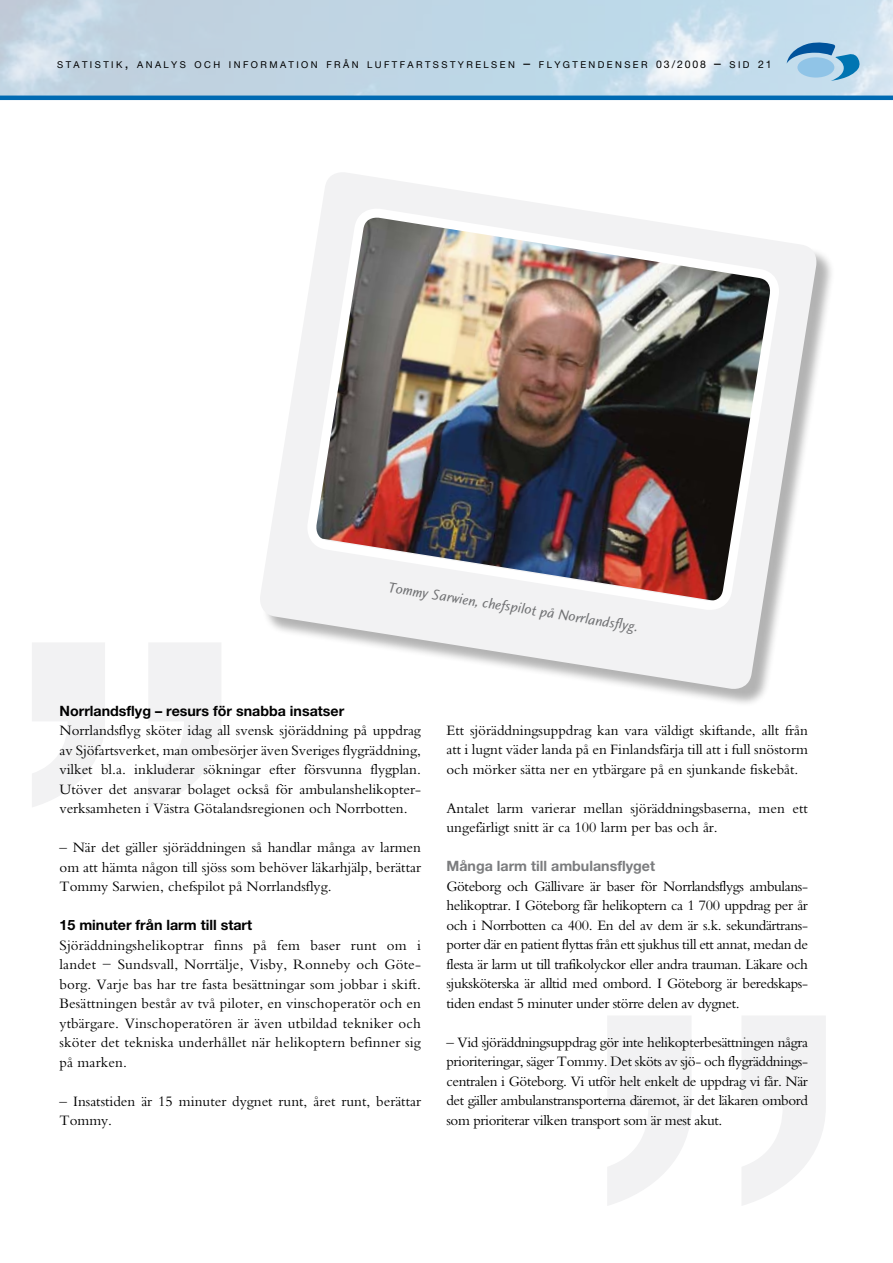
<style>
.page{position:relative;width:893px;height:1263px;background:#fff}
.page>*{position:absolute;margin:0;border:0;box-sizing:border-box;transform-origin:0 0}
.t1{font:500 675px "Helvetica Neue";color:#f2f2f3}
.t2{font:500 585px "Helvetica Neue";color:#f2f2f3}
.t3{font:15px/19.5px "Bembo";color:#000;text-align:justify}
.t4{font:15px "Charlotte Sans Book Italic Plain";color:#707173}
.t5{font:700 14.25px "Helvetica Neue";color:#000}
.t6{font:700 14.25px "Helvetica Neue";color:#7b7c7e}
.t7{font:9.45px "Helvetica Neue";letter-spacing:.255em;color:#000}
.s1{font-size:13.5px}
.s2{font-size:10.5px}
</style>
<div class="page">
<img style="left:0;top:0;width:893px;height:96px">
<svg style="left:787px;top:43px;width:73px;height:38px;background:#80b2d3"></svg>
<div style="left:797px;top:57px;width:37px;height:21px;background:#90c4e7;border-radius:50%"></div>
<hr style="left:0;top:96px;width:893px;height:4px;background:#006ab2">
<div style="left:262px;top:175px;width:573px;height:532px;background:#000;opacity:.3"></div>
<svg style="left:260px;top:173px;width:559px;height:518px"></svg>
<img style="left:302px;top:203px;width:483px;height:436px">
<p class="t7" style="left:57px;top:59px;width:716px">STATISTIK<span class="s1">,</span> ANALYS OCH INFORMATION FRÅN LUFTFARTSSTYRELSEN <span class="s1">–</span> FLYGTENDENSER <span class="s2">03/2008</span> <span class="s1">–</span> SID <span class="s2">21</span></p>
<p class="t4" style="left:390px;top:579px;width:254px;rotate:9deg">Tommy Sarwien, chefspilot på Norrlandsflyg.</p>
<h2 class="t2" style="left:-3px;top:503px;width:261px">”</h2>
<p class="t5" style="left:60px;top:702px;width:286px">Norrlandsflyg – resurs för snabba insatser</p>
<p class="t3" style="left:60px;top:720px;width:363px">Norrlandsflyg sköter idag all svensk sjöräddning på uppdrag av Sjöfartsverket, man ombesörjer även Sveriges flygräddning, vilket bl.a. inkluderar sökningar efter försvunna flygplan.<br>Utöver det ansvarar bolaget också för ambulanshelikopter&shy;verksamheten i Västra Götalandsregionen och Norrbotten.</p>
<p class="t3" style="left:60px;top:837px;width:363px">– När det gäller sjöräddningen så handlar många av larmen om att hämta någon till sjöss som behöver läkarhjälp, berättar Tommy Sarwien, chefspilot på Norrlandsflyg.</p>
<p class="t5" style="left:60px;top:916px;width:194px">15 minuter från larm till start</p>
<p class="t3" style="left:60px;top:935px;width:363px">Sjöräddningshelikoptrar finns på fem baser runt om i landet − Sundsvall, Norrtälje, Visby, Ronneby och Göte&shy;borg. Varje bas har tre fasta besättningar som jobbar i skift.<br>Besättningen består av två piloter, en vinschoperatör och en ytbärgare. Vinschoperatören är även utbildad tekniker och sköter det tekniska underhållet när helikoptern befinner sig på marken.</p>
<p class="t3" style="left:60px;top:1091px;width:363px">– Insatstiden är 15 minuter dygnet runt, året runt, berättar<br>Tommy.</p>
<p class="t3" style="left:446px;top:720px;width:363px">Ett sjöräddningsuppdrag kan vara väldigt skiftande, allt från att i lugnt väder landa på en Finlandsfärja till att i full snöstorm och mörker sätta ner en ytbärgare på en sjunkande fiskebåt.</p>
<p class="t3" style="left:446px;top:798px;width:363px">Antalet larm varierar mellan sjöräddningsbaserna, men ett ungefärligt snitt är ca 100 larm per bas och år.</p>
<p class="t6" style="left:446px;top:857px;width:210px">Många larm till ambulansflyget</p>
<p class="t3" style="left:446px;top:876px;width:363px">Göteborg och Gällivare är baser för Norrlandsflygs ambulans&shy;helikoptrar. I Göteborg får helikoptern ca 1 700 uppdrag per år och i Norrbotten ca 400. En del av dem är s.k. sekundärtrans&shy;porter där en patient flyttas från ett sjukhus till ett annat, medan de flesta är larm ut till trafikolyckor eller andra trauman. Läkare och sjuksköterska är alltid med ombord. I Göteborg är beredskaps&shy;tiden endast 5 minuter under större delen av dygnet.</p>
<p class="t3" style="left:446px;top:1032px;width:363px">– Vid sjöräddningsuppdrag gör inte helikopterbesättningen några prioriteringar, säger Tommy. Det sköts av sjö- och flygräddnings&shy;centralen i Göteborg. Vi utför helt enkelt de uppdrag vi får. När det gäller ambulanstransporterna däremot, är det läkaren ombord som prioriterar vilken transport som är mest akut.</p>
<h1 class="t1" style="left:567px;top:855px;width:301px">”</h1>
</div>
